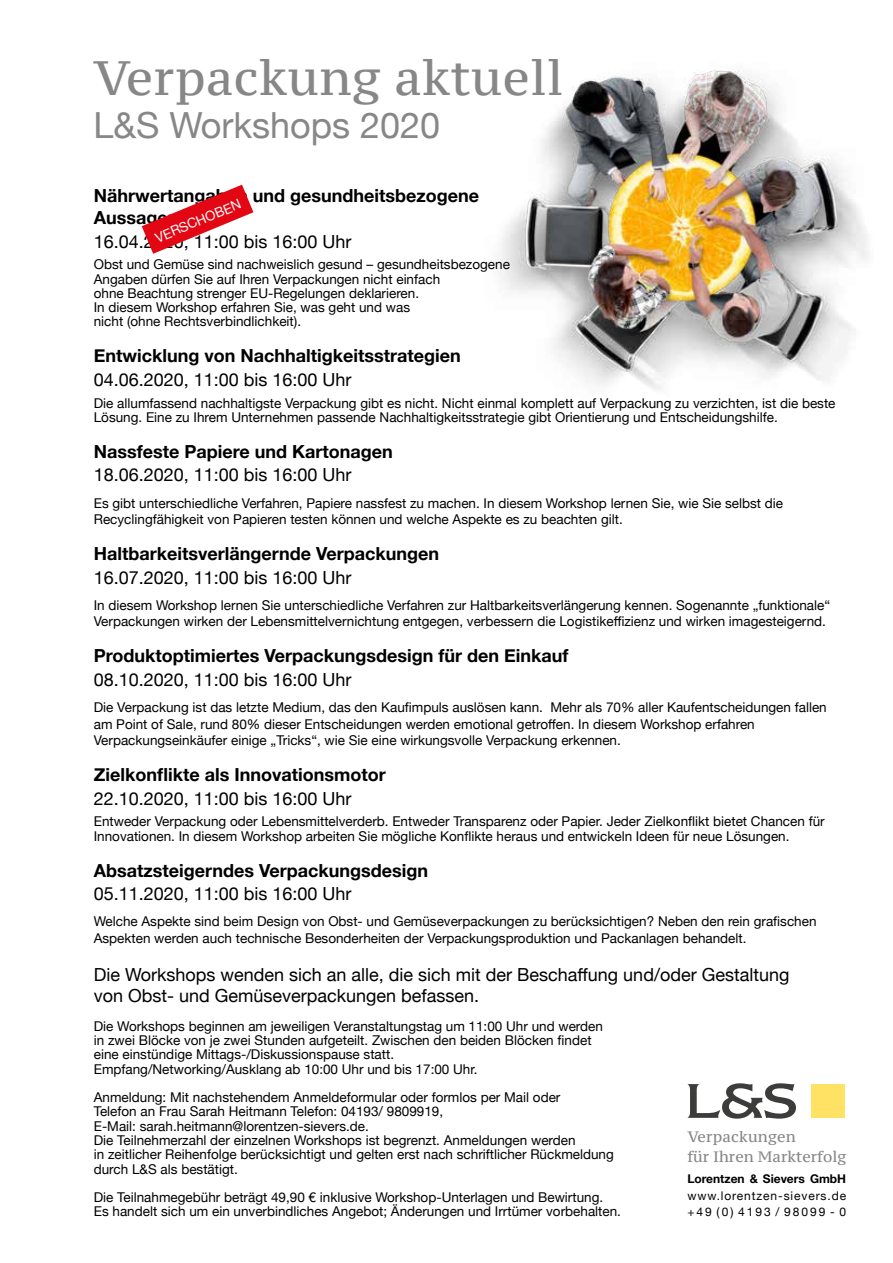
<style>
.page{position:relative;width:893px;height:1263px;background:#fff}
.page>*{position:absolute;margin:0;border:0;box-sizing:border-box;transform-origin:0 0}
.t1{font:48px "PT Serif Caption";letter-spacing:.01em;color:#878787}
.t2{font:36px "Helvetica Neue";color:#878787}
.t3{font:18px/21.6px "Helvetica Neue";color:#000}
.t4{font:700 18px/21.6px "Helvetica Neue";color:#000}
.t5{font:15px/19.5px "PT Serif Caption";color:#878787}
.t6{font:13.5px/14.2px "Helvetica Neue";color:#000}
.t7{font:13.5px "Helvetica Neue";color:#fff}
.t8{font:12px/16.5px "Helvetica Neue";letter-spacing:.075em;color:#000}
.t9{font:700 12px "Helvetica Neue";color:#000}
</style>
<div class="page">
<div style="left:812px;top:1084px;width:33px;height:34px;background:#ffe163"></div>
<svg style="left:687px;top:1083px;width:109px;height:36px"></svg>
<img style="left:500px;top:70px;width:368px;height:320px">
<svg style="left:142px;top:185px;width:111px;height:69px"></svg>
<h1 class="t1" style="left:94px;top:47px;width:471px">Verpackung aktuell</h1>
<h2 class="t2" style="left:94px;top:99px;width:348px">L&amp;S Workshops 2020</h2>
<h3 class="t4" style="left:94px;top:185px;width:387px">Nährwertangaben und gesundheitsbezogene<br>Aussagen</h3>
<h3 class="t3" style="left:94px;top:231px;width:259px">16.04.2020, 11:00 bis 16:00 Uhr</h3>
<p class="t6" style="left:94px;top:258px;width:418px">Obst und Gemüse sind nachweislich gesund – gesundheitsbezogene Angaben dürfen Sie auf Ihren Verpackungen nicht einfach<br>ohne Beachtung strenger EU-Regelungen deklarieren.<br>In diesem Workshop erfahren Sie, was geht und was<br>nicht (ohne Rechtsverbindlichkeit).</p>
<h3 class="t4" style="left:94px;top:345px;width:368px">Entwicklung von Nachhaltigkeitsstrategien</h3>
<h3 class="t3" style="left:94px;top:370px;width:259px">04.06.2020, 11:00 bis 16:00 Uhr</h3>
<p class="t6" style="left:94px;top:396px;width:743px">Die allumfassend nachhaltigste Verpackung gibt es nicht. Nicht einmal komplett auf Verpackung zu verzichten, ist die beste<br>Lösung. Eine zu Ihrem Unternehmen passende Nachhaltigkeitsstrategie gibt Orientierung und Entscheidungshilfe.</p>
<h3 class="t4" style="left:94px;top:441px;width:301px">Nassfeste Papiere und Kartonagen</h3>
<h3 class="t3" style="left:94px;top:465px;width:259px">18.06.2020, 11:00 bis 16:00 Uhr</h3>
<p class="t6" style="left:94px;top:495px;width:691px;line-height:16.5px">Es gibt unterschiedliche Verfahren, Papiere nassfest zu machen. In diesem Workshop lernen Sie, wie Sie selbst die<br>Recyclingfähigkeit von Papieren testen können und welche Aspekte es zu beachten gilt.</p>
<h3 class="t4" style="left:94px;top:543px;width:347px">Haltbarkeitsverlängernde Verpackungen</h3>
<h3 class="t3" style="left:94px;top:567px;width:259px">16.07.2020, 11:00 bis 16:00 Uhr</h3>
<p class="t6" style="left:94px;top:597px;width:738px;line-height:16.5px">In diesem Workshop lernen Sie unterschiedliche Verfahren zur Haltbarkeitsverlängerung kennen. Sogenannte „funktionale“<br>Verpackungen wirken der Lebensmittelvernichtung entgegen, verbessern die Logistikeffizienz und wirken imagesteigernd.</p>
<h3 class="t4" style="left:94px;top:645px;width:476px">Produktoptimiertes Verpackungsdesign für den Einkauf</h3>
<h3 class="t3" style="left:94px;top:670px;width:259px">08.10.2020, 11:00 bis 16:00 Uhr</h3>
<p class="t6" style="left:94px;top:700px;width:734px;line-height:16.5px">Die Verpackung ist das letzte Medium, das den Kaufimpuls auslösen kann. Mehr als 70% aller Kaufentscheidungen fallen am Point of Sale, rund 80% dieser Entscheidungen werden emotional getroffen. In diesem Workshop erfahren<br>Verpackungseinkäufer einige „Tricks“, wie Sie eine wirkungsvolle Verpackung erkennen.</p>
<h3 class="t4" style="left:94px;top:764px;width:293px">Zielkonflikte als Innovationsmotor</h3>
<h3 class="t3" style="left:94px;top:788px;width:259px">22.10.2020, 11:00 bis 16:00 Uhr</h3>
<p class="t6" style="left:94px;top:815px;width:732px">Entweder Verpackung oder Lebensmittelverderb. Entweder Transparenz oder Papier. Jeder Zielkonflikt bietet Chancen für<br>Innovationen. In diesem Workshop arbeiten Sie mögliche Konflikte heraus und entwickeln Ideen für neue Lösungen.</p>
<h3 class="t4" style="left:94px;top:860px;width:336px">Absatzsteigerndes Verpackungsdesign</h3>
<h3 class="t3" style="left:94px;top:884px;width:259px">05.11.2020, 11:00 bis 16:00 Uhr</h3>
<p class="t6" style="left:94px;top:914px;width:724px;line-height:16.5px">Welche Aspekte sind beim Design von Obst- und Gemüseverpackungen zu berücksichtigen? Neben den rein grafischen<br>Aspekten werden auch technische Besonderheiten der Verpackungsproduktion und Packanlagen behandelt.</p>
<h3 class="t3" style="left:94px;top:965px;width:697px">Die Workshops wenden sich an alle, die sich mit der Beschaffung und/oder Gestaltung von Obst- und Gemüseverpackungen befassen.</h3>
<p class="t6" style="left:94px;top:1020px;width:511px">Die Workshops beginnen am jeweiligen Veranstaltungstag um 11:00 Uhr und werden in zwei Blöcke von je zwei Stunden aufgeteilt. Zwischen den beiden Blöcken findet eine einstündige Mittags-/Diskussionspause statt.<br>Empfang/Networking/Ausklang ab 10:00 Uhr und bis 17:00 Uhr.</p>
<p class="t6" style="left:94px;top:1091px;width:522px">Anmeldung: Mit nachstehendem Anmeldeformular oder formlos per Mail oder<br>Telefon an Frau Sarah Heitmann Telefon: 04193/ 9809919,<br>E-Mail: sarah.heitmann@lorentzen-sievers.de.<br>Die Teilnehmerzahl der einzelnen Workshops ist begrenzt. Anmeldungen werden<br>in zeitlicher Reihenfolge berücksichtigt und gelten erst nach schriftlicher Rückmeldung durch L&amp;S als bestätigt.</p>
<p class="t6" style="left:94px;top:1191px;width:529px">Die Teilnahmegebühr beträgt 49,90 € inklusive Workshop-Unterlagen und Bewirtung.<br>Es handelt sich um ein unverbindliches Angebot; Änderungen und Irrtümer vorbehalten.</p>
<p class="t7" style="left:152px;top:230px;width:93px;rotate:-23deg">VERSCHOBEN</p>
<p class="t5" style="left:687px;top:1127px;width:160px">Verpackungen<br>für Ihren Markterfolg</p>
<p class="t9" style="left:687px;top:1169px;width:160px">Lorentzen &amp; Sievers GmbH</p>
<p class="t8" style="left:687px;top:1188px;width:160px">www.lorentzen-sievers.de +49 (0) 4193 / 98099 - 0</p>
</div>
